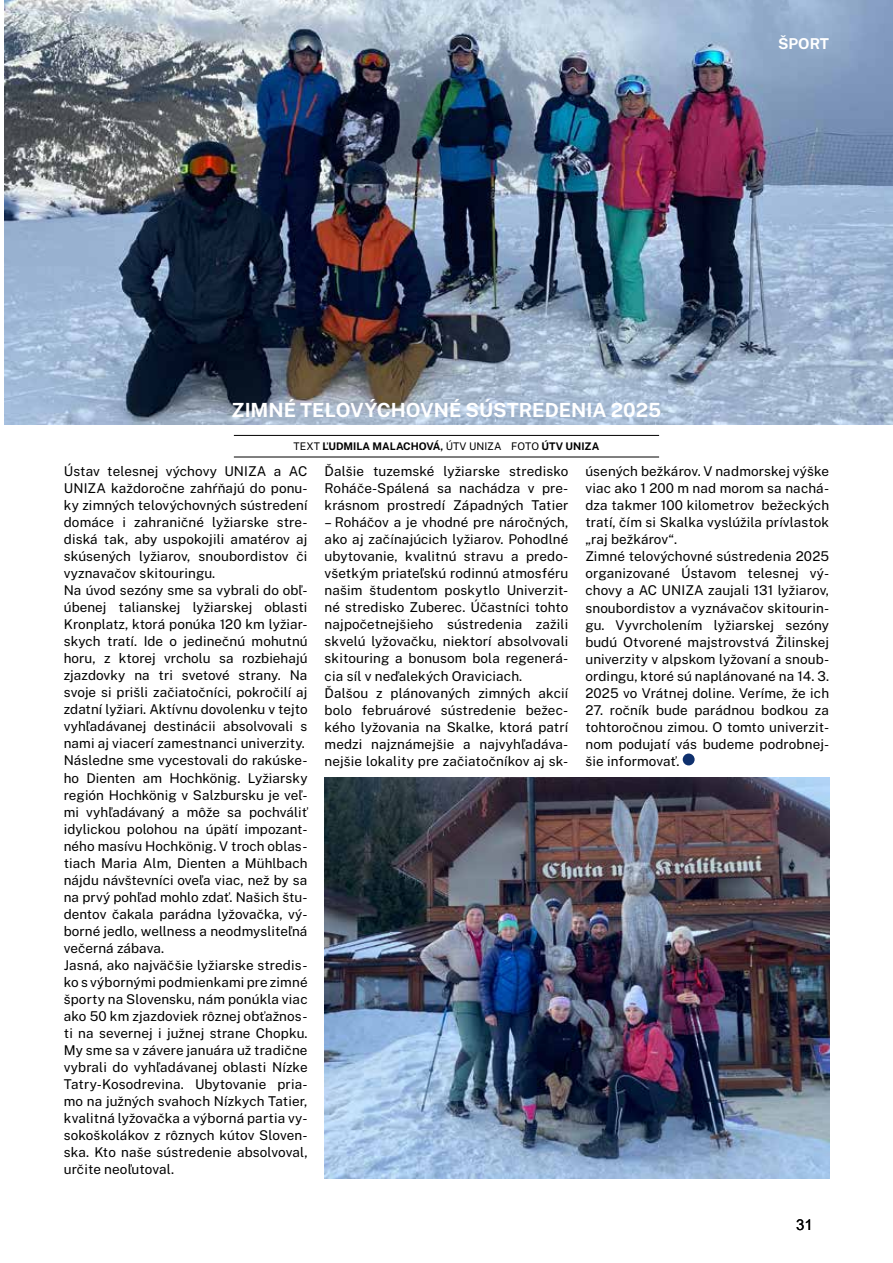
<style>
.page{position:relative;width:893px;height:1263px;background:#fff}
.page>*{position:absolute;margin:0;border:0;box-sizing:border-box;transform-origin:0 0}
.t1{font:700 19.5px "Public Sans";color:#fff}
.t2{font:700 15px "Public Sans";color:#fff}
.t3{font:15px "Arial";color:#000}
.t4{font:13.5px/17px "Public Sans";letter-spacing:.005em;color:#000}
.t5{font:700 10.5px "Public Sans";color:#000}
.s1{font-weight:400}
</style>
<div class="page">
<img style="left:4px;top:0;width:889px;height:424px">
<hr style="left:234px;top:435px;width:425px;height:1px;background:#000">
<hr style="left:234px;top:457px;width:425px;height:1px;background:#000">
<div style="left:683px;top:753px;width:12px;height:12px;background:#0f306d;border-radius:50%"></div>
<img style="left:325px;top:777px;width:504px;height:401px">
<p class="t2" style="left:778px;top:32px;width:53px">ŠPORT</p>
<h1 class="t1" style="left:232px;top:396px;width:431px">ZIMNÉ TELOVÝCHOVNÉ SÚSTREDENIA 2025</h1>
<p class="t5" style="left:294px;top:439px;width:307px"><span class="s1">TEXT</span> ĽUDMILA MALACHOVÁ, <span class="s1">ÚTV UNIZA FOTO</span> ÚTV UNIZA</p>
<p class="t4" style="left:64px;top:462px;width:245px">Ústav telesnej výchovy UNIZA a AC UNIZA každoročne zahŕňajú do ponu&shy;ky zimných telovýchovných sústredení domáce i zahraničné lyžiarske stre&shy;diská tak, aby uspokojili amatérov aj skúsených lyžiarov, snoubordistov či vyznavačov skitouringu.<br>Na úvod sezóny sme sa vybrali do obľ&shy;úbenej talianskej lyžiarskej oblasti Kronplatz, ktorá ponúka 120 km lyžiar&shy;skych tratí. Ide o jedinečnú mohutnú horu, z ktorej vrcholu sa rozbiehajú zjazdovky na tri svetové strany. Na svoje si prišli začiatočníci, pokročilí aj zdatní lyžiari. Aktívnu dovolenku v tejto vyhľadávanej destinácii absolvovali s nami aj viacerí zamestnanci univerzity.<br>Následne sme vycestovali do rakúske&shy;ho Dienten am Hochkönig. Lyžiarsky región Hochkönig v Salzbursku je veľ&shy;mi vyhľadávaný a môže sa pochváliť idylickou polohou na úpätí impozant&shy;ného masívu Hochkönig. V troch oblas&shy;tiach Maria Alm, Dienten a Mühlbach nájdu návštevníci oveľa viac, než by sa na prvý pohľad mohlo zdať. Našich štu&shy;dentov čakala parádna lyžovačka, vý&shy;borné jedlo, wellness a neodmysliteľná večerná zábava.<br>Jasná, ako najväčšie lyžiarske stredis&shy;ko s výbornými podmienkami pre zimné športy na Slovensku, nám ponúkla viac ako 50 km zjazdoviek rôznej obťažnos&shy;ti na severnej i južnej strane Chopku.<br>My sme sa v závere januára už tradične vybrali do vyhľadávanej oblasti Nízke Tatry-Kosodrevina. Ubytovanie pria&shy;mo na južných svahoch Nízkych Tatier, kvalitná lyžovačka a výborná partia vy&shy;sokoškolákov z rôznych kútov Sloven&shy;ska. Kto naše sústredenie absolvoval, určite neoľutoval.</p>
<p class="t4" style="left:325px;top:462px;width:245px;text-align:justify">Ďalšie tuzemské lyžiarske stredisko Roháče-Spálená sa nachádza v pre&shy;krásnom prostredí Západných Tatier</p>
<p class="t4" style="left:585px;top:462px;width:245px">úsených bežkárov. V nadmorskej výške viac ako 1 200 m nad morom sa nachá&shy;dza takmer 100 kilometrov bežeckých tratí, čím si Skalka vyslúžila prívlastok „raj bežkárov“.<br>Zimné telovýchovné sústredenia 2025 organizované Ústavom telesnej vý&shy;chovy a AC UNIZA zaujali 131 lyžiarov, snoubordistov a vyznávačov skitourin&shy;gu. Vyvrcholením lyžiarskej sezóny budú Otvorené majstrovstvá Žilinskej univerzity v alpskom lyžovaní a snoub&shy;ordingu, ktoré sú naplánované na 14. 3.<br>2025 vo Vrátnej doline. Veríme, že ich</p>
<p class="t4" style="left:585px;top:700px;width:245px;text-align:justify">27. ročník bude parádnou bodkou za tohtoročnou zimou. O tomto univerzit&shy;nom podujatí vás budeme podrobnej&shy;šie informovať.</p>
<p class="t4" style="left:325px;top:513px;width:245px">– Roháčov a je vhodné pre náročných, ako aj začínajúcich lyžiarov. Pohodlné ubytovanie, kvalitnú stravu a predo&shy;všetkým priateľskú rodinnú atmosféru našim študentom poskytlo Univerzit&shy;né stredisko Zuberec. Účastníci tohto najpočetnejšieho sústredenia zažili skvelú lyžovačku, niektorí absolvovali skitouring a bonusom bola regenerá&shy;cia síl v neďalekých Oraviciach.<br>Ďalšou z plánovaných zimných akcií bolo februárové sústredenie bežec&shy;kého lyžovania na Skalke, ktorá patrí medzi najznámejšie a najvyhľadáva&shy;nejšie lokality pre začiatočníkov aj sk-</p>
<p class="t3" style="left:796px;top:1214px;width:18px">31</p>
</div>
